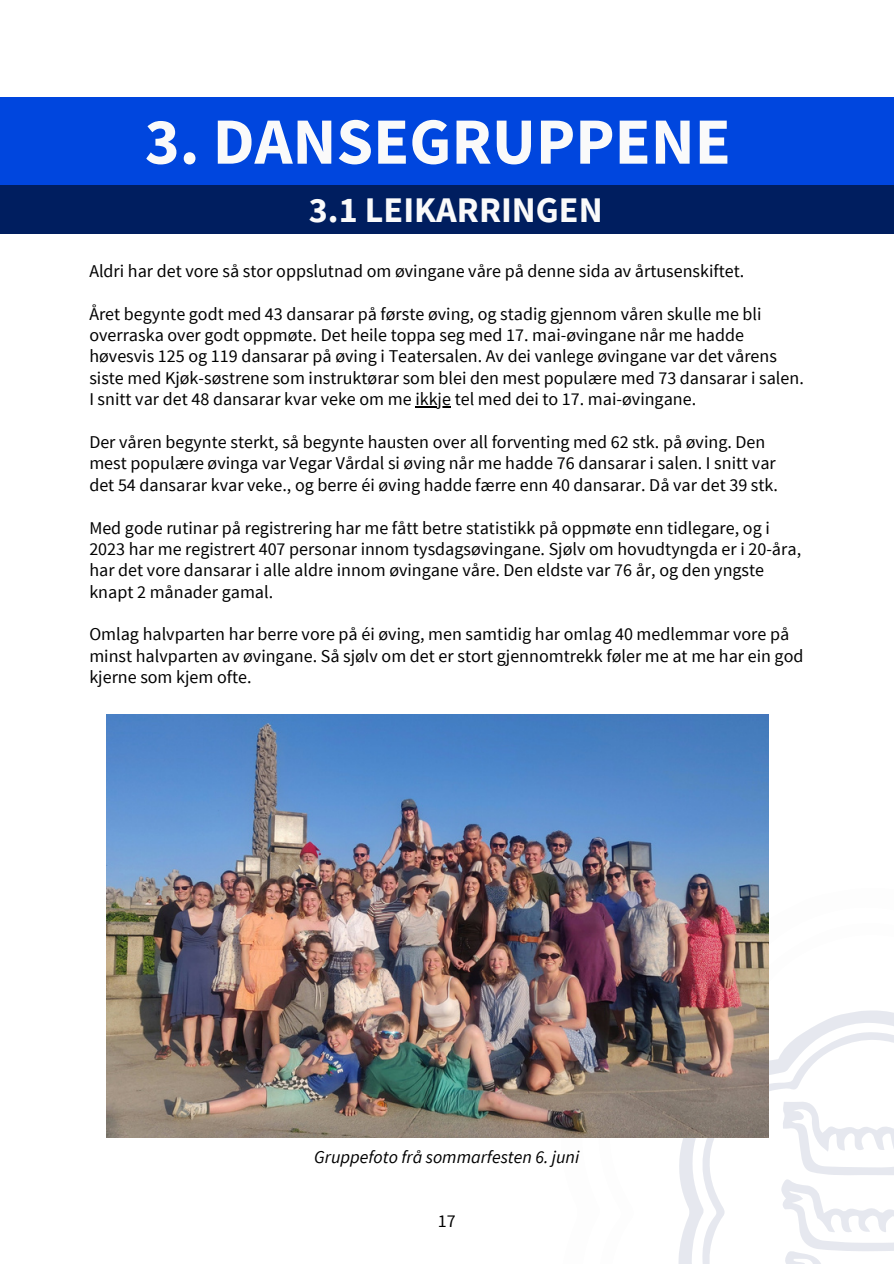
<style>
.page{position:relative;width:894px;height:1264px;background:#fff}
.page>*{position:absolute;margin:0;border:0;box-sizing:border-box;transform-origin:0 0}
.t1{font:700 66px "Source Sans Pro";color:#fafafa}
.t2{font:700 36px "Source Sans Pro";color:#fafafa}
.t3{font:18px/21.3px "Source Sans Pro";color:#000}
.t4{font:italic 18px "Source Sans Pro";color:#000}
</style>
<div class="page">
<div style="left:0;top:97px;width:893px;height:88px;background:#0046de"></div>
<div style="left:0;top:185px;width:893px;height:48px;background:#001e5f"></div>
<svg style="left:677px;top:1010px;width:216px;height:253px"></svg>
<svg style="left:701px;top:1031px;width:192px;height:232px"></svg>
<img style="left:106px;top:714px;width:662px;height:423px">
<hr style="left:415px;top:406px;width:36px;height:1px;background:#000">
<p class="t1" style="left:145px;top:99px;width:587px">3. DANSEGRUPPENE</p>
<p class="t2" style="left:309px;top:186px;width:295px">3.1 LEIKARRINGEN</p>
<p class="t3" style="left:89px;top:260px;width:656px">Aldri har det vore så stor oppslutnad om øvingane våre på denne sida av årtusenskiftet.</p>
<p class="t3" style="left:89px;top:302px;width:715px">Året begynte godt med 43 dansarar på første øving, og stadig gjennom våren skulle me bli overraska over godt oppmøte. Det heile toppa seg med 17. mai-øvingane når me hadde høvesvis 125 og 119 dansarar på øving i Teatersalen. Av dei vanlege øvingane var det vårens siste med Kjøk-søstrene som instruktørar som blei den mest populære med 73 dansarar i salen.<br>I snitt var det 48 dansarar kvar veke om me ikkje tel med dei to 17. mai-øvingane.</p>
<p class="t3" style="left:89px;top:431px;width:690px">Der våren begynte sterkt, så begynte hausten over all forventing med 62 stk. på øving. Den mest populære øvinga var Vegar Vårdal si øving når me hadde 76 dansarar i salen. I snitt var det 54 dansarar kvar veke., og berre éi øving hadde færre enn 40 dansarar. Då var det 39 stk.</p>
<p class="t3" style="left:89px;top:516px;width:681px">Med gode rutinar på registrering har me fått betre statistikk på oppmøte enn tidlegare, og i</p>
<p class="t3" style="left:89px;top:538px;width:713px">2023 har me registrert 407 personar innom tysdagsøvingane. Sjølv om hovudtyngda er i 20-åra, har det vore dansarar i alle aldre innom øvingane våre. Den eldste var 76 år, og den yngste knapt 2 månader gamal.</p>
<p class="t3" style="left:89px;top:623px;width:701px">Omlag halvparten har berre vore på éi øving, men samtidig har omlag 40 medlemmar vore på</p>
<p class="t3" style="left:89px;top:644px;width:715px">minst halvparten av øvingane. Så sjølv om det er stort gjennomtrekk føler me at me har ein god kjerne som kjem ofte.</p>
<p class="t4" style="left:314px;top:1145px;width:266px">Gruppefoto frå sommarfesten 6. juni</p>
<h2 class="t3" style="left:438px;top:1209px;width:19px">17</h2>
</div>
